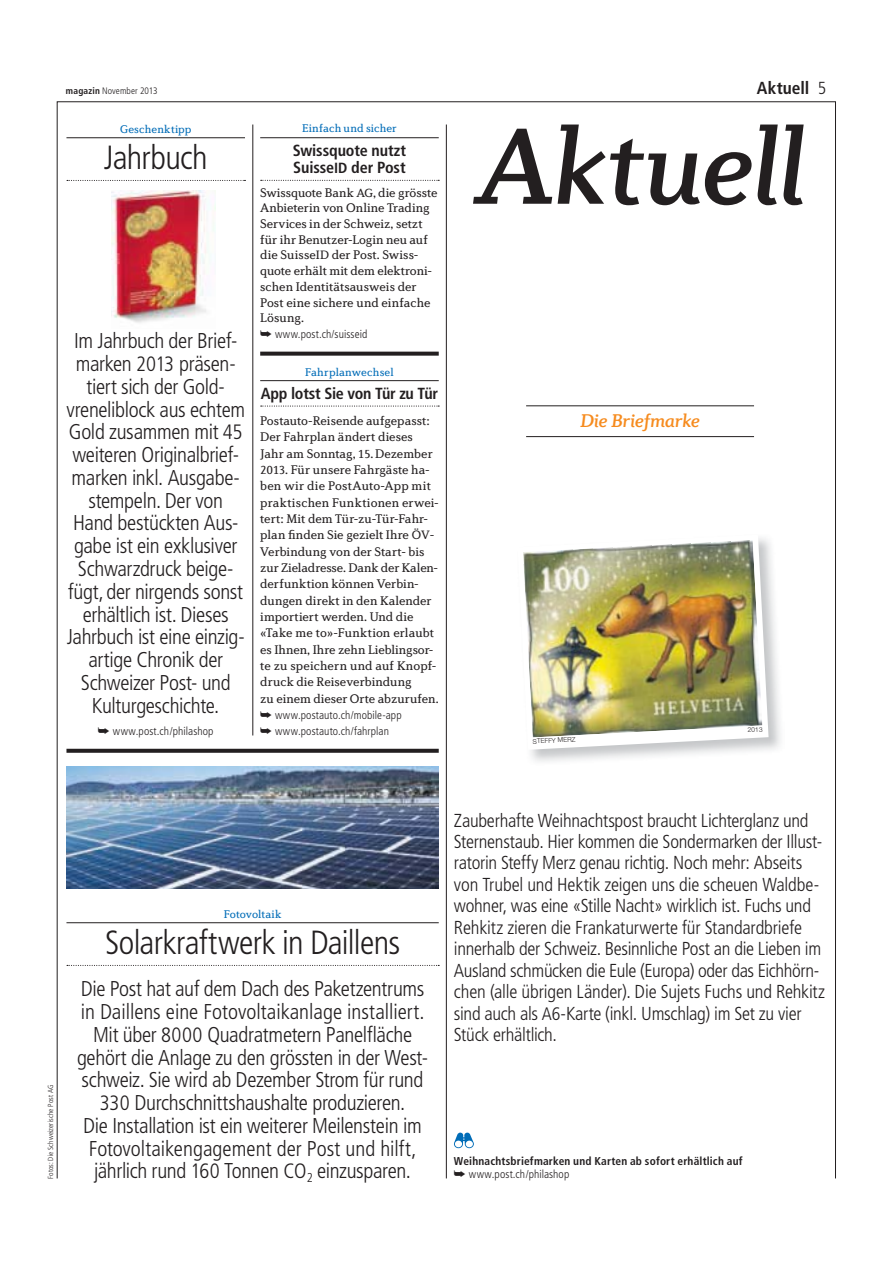
<style>
.page{position:relative;width:893px;height:1263px;background:#fff}
.page>*{position:absolute;margin:0;border:0;box-sizing:border-box;transform-origin:0 0}
.t1{font:italic 500 109.8px "Diverda Serif LT Std";letter-spacing:-.025em;color:#231f20}
.t2{font:300 condensed 33.45px "Frutiger LT Std";letter-spacing:-.02em;color:#231f20}
.t3{font:300 condensed 21.45px/22.8px "Frutiger LT Std";letter-spacing:-.015em;color:#231f20;text-align:center}
.t4{font:300 condensed 18.75px/21.5px "Frutiger LT Std";letter-spacing:-.015em;color:#231f20}
.t5{font:italic 500 18.75px "Diverda Serif LT Std";letter-spacing:-.02em;color:#f68b1e}
.t6{font:700 condensed 17.4px "Frutiger LT Std";color:#231f20}
.t7{font:700 condensed 16.05px/17.2px "Frutiger LT Std";letter-spacing:-.01em;color:#231f20}
.t8{font:12.75px/16.4px "Diverda Serif LT Std";color:#231f20}
.t9{font:300 condensed 11.4px/16.4px "Frutiger LT Std";letter-spacing:.01em;color:#231f20}
.t10{font:700 condensed 11.4px/13.4px "Frutiger LT Std";letter-spacing:.015em;color:#231f20}
.t11{font:11.4px "Diverda Serif LT Std";letter-spacing:.01em;color:#006cb7}
.t12{font:300 condensed 9.45px "Frutiger LT Std";letter-spacing:.01em;color:#231f20}
.t13{font:300 condensed 7.35px "Frutiger LT Std";letter-spacing:.015em;color:#231f20}
.t14{font:300 6.6px "Helvetica Neue LT Std";color:#231f20}
.s1{font-weight:700}
.s2{font-weight:300}
.s3{font-size:20.7px}
.s4{font-family:"Apple";font-weight:400;font-stretch:normal;font-size:12.75px}
.s5{font-size:14.7px}
.s6{font-size:12px}
.s7{font-size:12.45px}
.s8{font-size:18.15px}
</style>
<div class="page">
<svg style="left:454px;top:1133px;width:20px;height:15px"></svg>
<hr style="left:526px;top:406px;width:228px;height:1px;background:#231f20">
<hr style="left:526px;top:436px;width:228px;height:1px;background:#231f20">
<img style="left:518px;top:535px;width:250px;height:215px">
<hr style="left:260px;top:137px;width:179px;height:1px;background:#231f20">
<svg style="left:261px;top:180px;width:178px;height:1px"></svg>
<hr style="left:260px;top:380px;width:179px;height:1px;background:#231f20">
<svg style="left:261px;top:406px;width:178px;height:1px"></svg>
<hr style="left:66px;top:922px;width:373px;height:1px;background:#231f20">
<svg style="left:67px;top:965px;width:372px;height:1px"></svg>
<img style="left:66px;top:766px;width:373px;height:122px">
<hr style="left:66px;top:138px;width:179px;height:1px;background:#231f20">
<svg style="left:67px;top:180px;width:178px;height:1px"></svg>
<hr style="left:446px;top:125px;width:1px;height:1053px;background:#231f20">
<hr style="left:253px;top:125px;width:1px;height:610px;background:#231f20">
<svg style="left:66px;top:749px;width:373px;height:4px"></svg>
<svg style="left:260px;top:352px;width:179px;height:4px"></svg>
<img style="left:111px;top:191px;width:104px;height:132px">
<p class="t12" style="left:66px;top:87px;width:93px"><span class="s1">magazin</span> November 2013</p>
<h3 class="t6" style="left:757px;top:80px;width:71px">Aktuell <span class="s2">5</span></h3>
<p class="t11" style="left:120px;top:125px;width:73px">Geschenktipp</p>
<p class="t2" style="left:104px;top:144px;width:105px">Jahrbuch</p>
<p class="t3" style="left:66px;top:330px;width:180px">Im Jahrbuch der Brief&shy;marken <span class="s3">2013</span> präsen&shy;tiert sich der Gold&shy;vreneliblock aus echtem<br>Gold zusammen mit <span class="s3">45 </span>weiteren Originalbrief&shy;marken inkl. Ausgabe&shy;stempeln. Der von<br>Hand bestückten Aus&shy;gabe ist ein exklusiver</p>
<p class="t3" style="left:68px;top:558px;width:177px">Schwarzdruck beige&shy;fügt, der nirgends sonst</p>
<p class="t3" style="left:67px;top:604px;width:180px">erhältlich ist. Dieses<br>Jahrbuch ist eine einzig&shy;artige Chronik der<br>Schweizer Post- und</p>
<p class="t9" style="left:98px;top:724px;width:117px"><span class="s4">Œ</span> www.post.ch/philashop</p>
<p class="t3" style="left:92px;top:695px;width:129px">Kulturgeschichte.</p>
<p class="t11" style="left:302px;top:124px;width:96px">Einfach und sicher</p>
<p class="t7" style="left:293px;top:143px;width:115px">Swissquote nutzt<br>Suisse<span class="s5">ID</span> der Post</p>
<p class="t8" style="left:260px;top:186px;width:179px;line-height:15.8px">Swissquote Bank <span class="s6">AG</span>, die grösste<br>Anbieterin von Online Trading<br>Services in der Schweiz, setzt für ihr Benutzer-Login neu auf die Suisse<span class="s7">ID</span> der Post. Swiss&shy;quote erhält mit dem elektroni&shy;schen Identitätsausweis der<br>Post eine sichere und einfache<br>Lösung.</p>
<p class="t9" style="left:260px;top:326px;width:109px"><span class="s4">Œ</span> www.post.ch/suisseid</p>
<p class="t11" style="left:305px;top:368px;width:90px">Fahrplanwechsel</p>
<p class="t7" style="left:261px;top:386px;width:179px">App lotst Sie von Tür zu Tür</p>
<p class="t8" style="left:260px;top:414px;width:180px">Postauto-Reisende aufgepasst:<br>Der Fahrplan ändert dieses<br>Jahr am Sonntag, <span class="s7">15</span>. Dezember<br><span class="s7">2013</span>. Für unsere Fahrgäste ha&shy;ben wir die PostAuto-App mit praktischen Funktionen erwei&shy;tert: Mit dem Tür-zu-Tür-Fahr&shy;plan finden Sie gezielt Ihre <span class="s7">ÖV</span>-<br>Verbindung von der Start- bis zur Zieladresse. Dank der Kalen&shy;derfunktion können Verbin&shy;dungen direkt in den Kalender importiert werden. Und die «Take me to»-Funktion erlaubt es Ihnen, Ihre zehn Lieblingsor&shy;te zu speichern und auf Knopf&shy;druck die Reiseverbindung<br>zu einem dieser Orte abzurufen.</p>
<p class="t9" style="left:260px;top:708px;width:143px"><span class="s4">Œ</span> www.postauto.ch/mobile-app<br><span class="s4">Œ</span> www.postauto.ch/fahrplan</p>
<h2 class="t1" style="left:474px;top:125px;width:334px">Aktuell</h2>
<p class="t5" style="left:580px;top:413px;width:121px">Die Briefmarke</p>
<p class="t14" style="left:533px;top:739px;width:44px;rotate:-3deg">STEFFY MERZ</p>
<p class="t14" style="left:748px;top:728px;width:16px;rotate:-3deg">2013</p>
<p class="t13" style="left:47px;top:1179px;width:96px;rotate:-90deg">Fotos: Die Schweizerische Post AG</p>
<p class="t11" style="left:224px;top:910px;width:59px">Fotovoltaik</p>
<p class="t2" style="left:105px;top:929px;width:297px">Solarkraftwerk in Daillens</p>
<p class="t3" style="left:77px;top:978px;width:353px">Die Post hat auf dem Dach des Paketzentrums in Daillens eine Fotovoltaikanlage installiert.<br>Mit über <span class="s3">8000</span> Quadratmetern Panelfläche gehört die Anlage zu den grössten in der West&shy;schweiz. Sie wird ab Dezember Strom für rund <span class="s3">330</span> Durchschnittshaushalte produzieren.<br>Die Installation ist ein weiterer Meilenstein im Fotovoltaikengagement der Post und hilft, jährlich rund <span class="s3">160</span> Tonnen <span class="s3">CO</span><sub>2</sub> einzusparen.</p>
<p class="t4" style="left:454px;top:810px;width:372px">Zauberhafte Weihnachtspost braucht Lichterglanz und Sternenstaub. Hier kommen die Sondermarken der Illust&shy;ratorin Steffy Merz genau richtig. Noch mehr: Abseits von Trubel und Hektik zeigen uns die scheuen Waldbe&shy;wohner, was eine «Stille Nacht» wirklich ist. Fuchs und Rehkitz zieren die Frankaturwerte für Standardbriefe innerhalb der Schweiz. Besinnliche Post an die Lieben im Ausland schmücken die Eule (Europa) oder das Eichhörn&shy;chen (alle übrigen Länder). Die Sujets Fuchs und Rehkitz sind auch als <span class="s8">A6</span>-Karte (inkl. Umschlag) im Set zu vier Stück erhältlich.</p>
<p class="t10" style="left:454px;top:1155px;width:290px">Weihnachtsbriefmarken und Karten ab sofort erhältlich auf<br><span class="s4">Œ</span> <span class="s2">www.post.ch/philashop</span></p>
</div>
